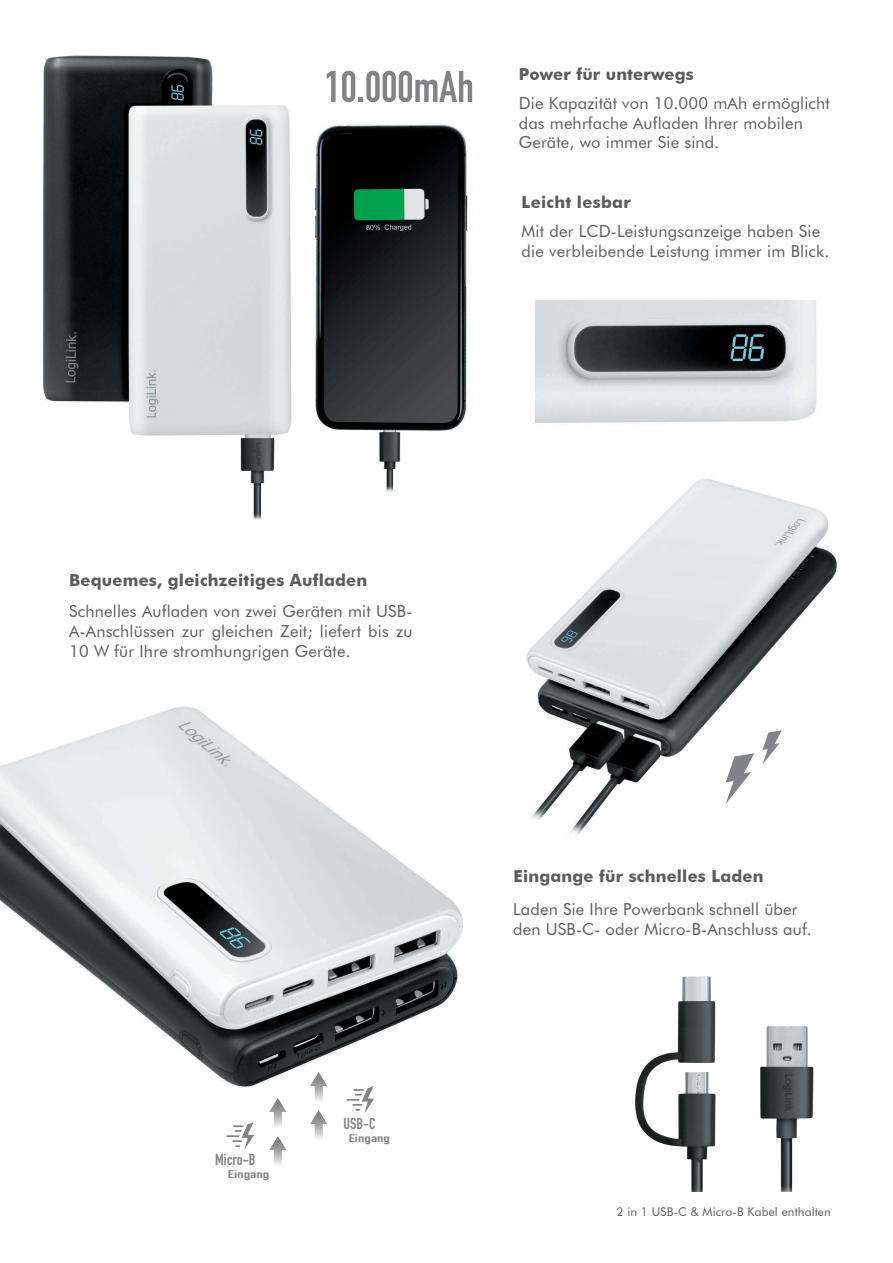
<style>
.page{position:relative;width:893px;height:1263px;background:#fff}
.page>*{position:absolute;margin:0;border:0;box-sizing:border-box;transform-origin:0 0}
.t1{font:16.5px/19.8px "Futura BT";letter-spacing:.01em;color:#5b5b5e}
.t2{font:700 16.5px "Futura BT";letter-spacing:.015em;color:#5b5b5e}
.t3{font:700 15.75px "DIN Condensed";color:#828386}
.t4{font:700 15.6px "DIN Condensed";color:#828386}
.t5{font:12px "Futura BT";letter-spacing:.01em;color:#5b5b5e}
.t6{font:700 10.95px "DIN Condensed";color:#828386;scale:1.53 1}
</style>
<div class="page">
<img style="left:0;top:706px;width:463px;height:382px">
<img style="left:526px;top:479px;width:312px;height:356px">
<img style="left:43px;top:55px;width:430px;height:465px">
<img style="left:635px;top:976px;width:179px;height:215px">
<img style="left:269px;top:1098px;width:17px;height:29px">
<img style="left:269px;top:1136px;width:17px;height:29px">
<img style="left:310px;top:1071px;width:17px;height:30px">
<img style="left:310px;top:1110px;width:17px;height:29px">
<svg style="left:726px;top:753px;width:28px;height:51px"></svg>
<svg style="left:762px;top:730px;width:20px;height:34px"></svg>
<svg style="left:327px;top:71px;width:9px;height:31px"></svg>
<svg style="left:342px;top:71px;width:130px;height:31px"></svg>
<svg style="left:347px;top:1086px;width:27px;height:27px"></svg>
<svg style="left:226px;top:1122px;width:28px;height:28px"></svg>
<img style="left:536px;top:301px;width:281px;height:122px">
<p class="t2" style="left:519px;top:64px;width:176px">Power für unterwegs</p>
<p class="t1" style="left:519px;top:93px;width:313px">Die Kapazität von 10.000 mAh ermöglicht das mehrfache Aufladen Ihrer mobilen<br>Geräte, wo immer Sie sind.</p>
<p class="t2" style="left:522px;top:192px;width:111px">Leicht lesbar</p>
<p class="t1" style="left:522px;top:221px;width:309px">Mit der LCD-Leistungsanzeige haben Sie die verbleibende Leistung immer im Blick.</p>
<p class="t2" style="left:69px;top:570px;width:300px">Bequemes, gleichzeitiges Aufladen</p>
<p class="t1" style="left:69px;top:601px;width:345px;text-align:justify">Schnelles Aufladen von zwei Geräten mit USB-A-Anschlüssen zur gleichen Zeit; liefert bis zu 10 W für Ihre stromhungrigen Geräte.</p>
<p class="t3" style="left:215px;top:1154px;width:42px">Micro-B</p>
<p class="t6" style="left:228px;top:1166px;width:29px">Eingang</p>
<p class="t4" style="left:343px;top:1118px;width:34px">USB-C</p>
<p class="t6" style="left:349px;top:1130px;width:28px">Eingang</p>
<p class="t2" style="left:513px;top:866px;width:252px">Eingange für schnelles Laden</p>
<p class="t1" style="left:513px;top:899px;width:300px">Laden Sie Ihre Powerbank schnell über den USB-C- oder Micro-B-Anschluss auf.</p>
<p class="t5" style="left:617px;top:1207px;width:216px">2 in 1 USB-C &amp; Micro-B Kabel enthalten</p>
</div>
